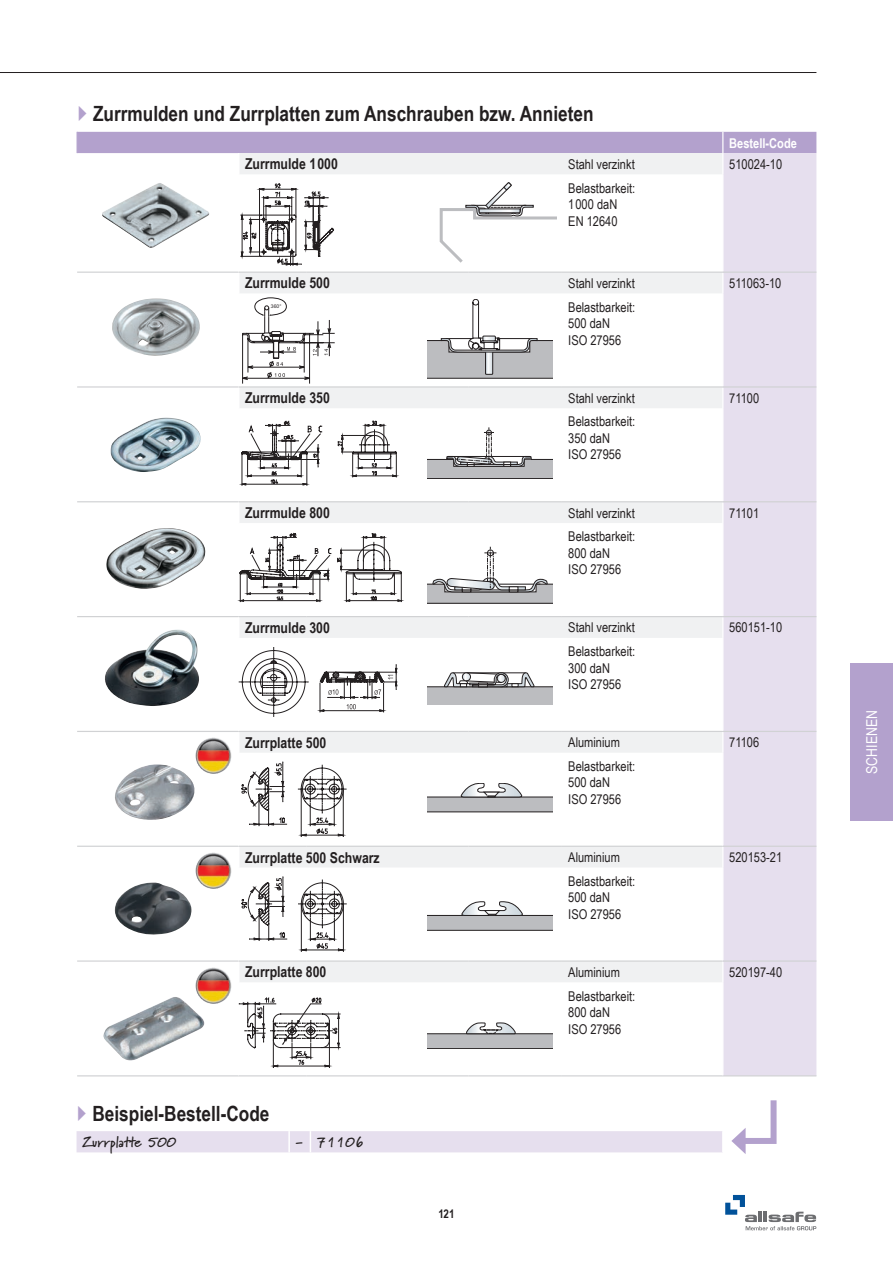
<style>
.page{position:relative;width:893px;height:1263px;background:#fff}
.page>*{position:absolute;margin:0;border:0;box-sizing:border-box;transform-origin:0 0}
.t1{font:700 21px "Arial Narrow";color:#231f20}
.t2{font:700 15px "Arial Narrow";color:#231f20}
.t3{font:700 15px "Marydale";color:#231f20}
.t4{font:15px "Arial Narrow";color:#fff}
.t5{font:13.5px/16.5px "Arial Narrow";color:#231f20}
.t6{font:700 13.5px "Arial Narrow";color:#fff}
.t7{font:700 12px "Arial Narrow";color:#231f20}
.t8{font:5.1px "Arial";color:#231f20}
</style>
<div class="page">
<hr style="left:0;top:72px;width:816px;height:1px;background:#231f20">
<svg style="left:725px;top:1195px;width:91px;height:35px"></svg>
<div style="left:850px;top:663px;width:43px;height:158px;background:#b3a1cd"></div>
<svg style="left:239px;top:182px;width:483px;height:800px"></svg>
<div style="left:723px;top:174px;width:93px;height:901px;background:#e6dfee"></div>
<hr style="left:77px;top:731px;width:162px;height:1px;background:#d1d2d4">
<hr style="left:77px;top:846px;width:162px;height:1px;background:#d1d2d4">
<hr style="left:77px;top:960px;width:162px;height:2px;background:#d1d2d4">
<hr style="left:77px;top:1075px;width:162px;height:1px;background:#d1d2d4">
<hr style="left:307px;top:731px;width:161px;height:1px;background:#d1d2d4">
<hr style="left:468px;top:731px;width:94px;height:1px;background:#d1d2d4">
<hr style="left:562px;top:731px;width:161px;height:1px;background:#d1d2d4">
<hr style="left:307px;top:846px;width:161px;height:1px;background:#d1d2d4">
<hr style="left:468px;top:846px;width:94px;height:1px;background:#d1d2d4">
<hr style="left:562px;top:846px;width:161px;height:1px;background:#d1d2d4">
<hr style="left:307px;top:960px;width:161px;height:2px;background:#d1d2d4">
<hr style="left:468px;top:960px;width:94px;height:2px;background:#d1d2d4">
<hr style="left:562px;top:960px;width:161px;height:2px;background:#d1d2d4">
<hr style="left:307px;top:1075px;width:161px;height:1px;background:#d1d2d4">
<hr style="left:468px;top:1075px;width:94px;height:1px;background:#d1d2d4">
<hr style="left:562px;top:1075px;width:161px;height:1px;background:#d1d2d4">
<hr style="left:723px;top:1075px;width:93px;height:1px;background:#d1d2d4">
<hr style="left:77px;top:272px;width:162px;height:1px;background:#d1d2d4">
<hr style="left:307px;top:272px;width:161px;height:1px;background:#d1d2d4">
<hr style="left:468px;top:272px;width:94px;height:1px;background:#d1d2d4">
<hr style="left:562px;top:272px;width:161px;height:1px;background:#d1d2d4">
<hr style="left:77px;top:386px;width:162px;height:2px;background:#d1d2d4">
<hr style="left:307px;top:386px;width:161px;height:2px;background:#d1d2d4">
<hr style="left:468px;top:386px;width:94px;height:2px;background:#d1d2d4">
<hr style="left:562px;top:386px;width:161px;height:2px;background:#d1d2d4">
<hr style="left:77px;top:501px;width:162px;height:1px;background:#d1d2d4">
<hr style="left:307px;top:501px;width:161px;height:1px;background:#d1d2d4">
<hr style="left:468px;top:501px;width:94px;height:1px;background:#d1d2d4">
<hr style="left:562px;top:501px;width:161px;height:1px;background:#d1d2d4">
<hr style="left:77px;top:616px;width:162px;height:1px;background:#d1d2d4">
<hr style="left:307px;top:616px;width:161px;height:1px;background:#d1d2d4">
<hr style="left:468px;top:616px;width:94px;height:1px;background:#d1d2d4">
<hr style="left:562px;top:616px;width:161px;height:1px;background:#d1d2d4">
<svg style="left:77px;top:132px;width:739px;height:42px"></svg>
<hr style="left:239px;top:272px;width:68px;height:1px;background:#d1d2d4">
<hr style="left:239px;top:501px;width:68px;height:1px;background:#d1d2d4">
<hr style="left:239px;top:616px;width:68px;height:1px;background:#d1d2d4">
<hr style="left:239px;top:731px;width:68px;height:1px;background:#d1d2d4">
<hr style="left:239px;top:846px;width:68px;height:1px;background:#d1d2d4">
<hr style="left:239px;top:960px;width:68px;height:2px;background:#d1d2d4">
<hr style="left:239px;top:1075px;width:68px;height:1px;background:#d1d2d4">
<hr style="left:723px;top:272px;width:93px;height:1px;background:#d1d2d4">
<hr style="left:723px;top:386px;width:93px;height:2px;background:#d1d2d4">
<hr style="left:723px;top:501px;width:93px;height:1px;background:#d1d2d4">
<hr style="left:723px;top:616px;width:93px;height:1px;background:#d1d2d4">
<hr style="left:723px;top:731px;width:93px;height:1px;background:#d1d2d4">
<hr style="left:723px;top:846px;width:93px;height:1px;background:#d1d2d4">
<hr style="left:723px;top:960px;width:93px;height:2px;background:#d1d2d4">
<svg style="left:731px;top:1100px;width:46px;height:54px"></svg>
<img style="left:102px;top:183px;width:107px;height:65px">
<img style="left:112px;top:298px;width:88px;height:58px">
<img style="left:111px;top:418px;width:90px;height:54px">
<img style="left:106px;top:528px;width:100px;height:61px">
<img style="left:105px;top:629px;width:94px;height:77px">
<img style="left:115px;top:764px;width:80px;height:56px">
<img style="left:114px;top:882px;width:77px;height:53px">
<img style="left:103px;top:997px;width:101px;height:64px">
<svg style="left:240px;top:183px;width:94px;height:83px"></svg>
<svg style="left:239px;top:419px;width:160px;height:66px"></svg>
<svg style="left:238px;top:531px;width:166px;height:71px"></svg>
<svg style="left:239px;top:998px;width:101px;height:70px"></svg>
<svg style="left:242px;top:762px;width:104px;height:75px"></svg>
<svg style="left:242px;top:877px;width:104px;height:75px"></svg>
<svg style="left:239px;top:647px;width:158px;height:70px"></svg>
<svg style="left:238px;top:273px;width:97px;height:135px"></svg>
<svg style="left:440px;top:183px;width:117px;height:80px"></svg>
<hr style="left:491px;top:205px;width:35px;height:1px;background:#231f20">
<svg style="left:427px;top:299px;width:126px;height:79px"></svg>
<svg style="left:427px;top:427px;width:126px;height:52px"></svg>
<svg style="left:427px;top:547px;width:126px;height:56px"></svg>
<svg style="left:427px;top:672px;width:126px;height:33px"></svg>
<svg style="left:427px;top:783px;width:126px;height:29px"></svg>
<svg style="left:427px;top:901px;width:126px;height:29px"></svg>
<svg style="left:427px;top:1023px;width:126px;height:26px"></svg>
<img style="left:193px;top:738px;width:39px;height:36px">
<img style="left:195px;top:852px;width:37px;height:36px">
<img style="left:193px;top:967px;width:39px;height:36px">
<div style="left:77px;top:1131px;width:645px;height:21px;background:#e6dfee"></div>
<h1 class="t1" style="left:93px;top:98px;width:502px">Zurrmulden und Zurrplatten zum Anschrauben bzw. Annieten</h1>
<p class="t6" style="left:729px;top:133px;width:69px">Bestell-Code</p>
<p class="t2" style="left:245px;top:152px;width:94px">Zurrmulde 1000</p>
<p class="t5" style="left:568px;top:155px;width:68px">Stahl verzinkt</p>
<p class="t5" style="left:729px;top:155px;width:54px">510024-10</p>
<p class="t5" style="left:568px;top:179px;width:69px">Belastbarkeit:<br>1 000 daN<br>EN 12640</p>
<p class="t2" style="left:245px;top:272px;width:86px">Zurrmulde 500</p>
<p class="t5" style="left:568px;top:274px;width:68px">Stahl verzinkt</p>
<p class="t5" style="left:729px;top:274px;width:54px">511063-10</p>
<p class="t5" style="left:568px;top:298px;width:69px">Belastbarkeit:<br>500 daN<br>ISO 27956</p>
<p class="t8" style="left:271px;top:302px;width:12px">360°</p>
<p class="t2" style="left:245px;top:387px;width:86px">Zurrmulde 350</p>
<p class="t5" style="left:568px;top:389px;width:68px">Stahl verzinkt</p>
<p class="t5" style="left:729px;top:389px;width:31px">71100</p>
<p class="t5" style="left:568px;top:413px;width:69px">Belastbarkeit:<br>350 daN<br>ISO 27956</p>
<p class="t2" style="left:245px;top:501px;width:86px">Zurrmulde 800</p>
<p class="t5" style="left:568px;top:504px;width:68px">Stahl verzinkt</p>
<p class="t5" style="left:729px;top:504px;width:31px">71101</p>
<p class="t5" style="left:568px;top:528px;width:69px">Belastbarkeit:<br>800 daN<br>ISO 27956</p>
<p class="t2" style="left:245px;top:616px;width:86px">Zurrmulde 300</p>
<p class="t5" style="left:568px;top:619px;width:68px">Stahl verzinkt</p>
<p class="t5" style="left:729px;top:619px;width:54px">560151-10</p>
<p class="t5" style="left:568px;top:642px;width:69px">Belastbarkeit:<br>300 daN<br>ISO 27956</p>
<p class="t2" style="left:245px;top:731px;width:83px">Zurrplatte 500</p>
<p class="t5" style="left:568px;top:734px;width:53px">Aluminium</p>
<p class="t5" style="left:729px;top:734px;width:31px">71106</p>
<p class="t5" style="left:568px;top:757px;width:69px">Belastbarkeit:<br>500 daN<br>ISO 27956</p>
<p class="t2" style="left:245px;top:846px;width:136px">Zurrplatte 500 Schwarz</p>
<p class="t5" style="left:568px;top:848px;width:53px">Aluminium</p>
<p class="t5" style="left:729px;top:848px;width:54px">520153-21</p>
<p class="t5" style="left:568px;top:872px;width:69px">Belastbarkeit:<br>500 daN<br>ISO 27956</p>
<p class="t2" style="left:245px;top:961px;width:83px">Zurrplatte 800</p>
<p class="t5" style="left:568px;top:963px;width:53px">Aluminium</p>
<p class="t5" style="left:729px;top:963px;width:54px">520197-40</p>
<p class="t5" style="left:568px;top:987px;width:69px">Belastbarkeit:<br>800 daN<br>ISO 27956</p>
<h1 class="t1" style="left:92px;top:1097px;width:179px">Beispiel-Bestell-Code</h1>
<p class="t3" style="left:83px;top:1133px;width:95px">Zurrplatte 500</p>
<p class="t3" style="left:296px;top:1133px;width:70px">- 71106</p>
<p class="t7" style="left:438px;top:1205px;width:18px">121</p>
<p class="t4" style="left:861px;top:774px;width:65px;rotate:-90deg">SCHIENEN</p>
</div>
